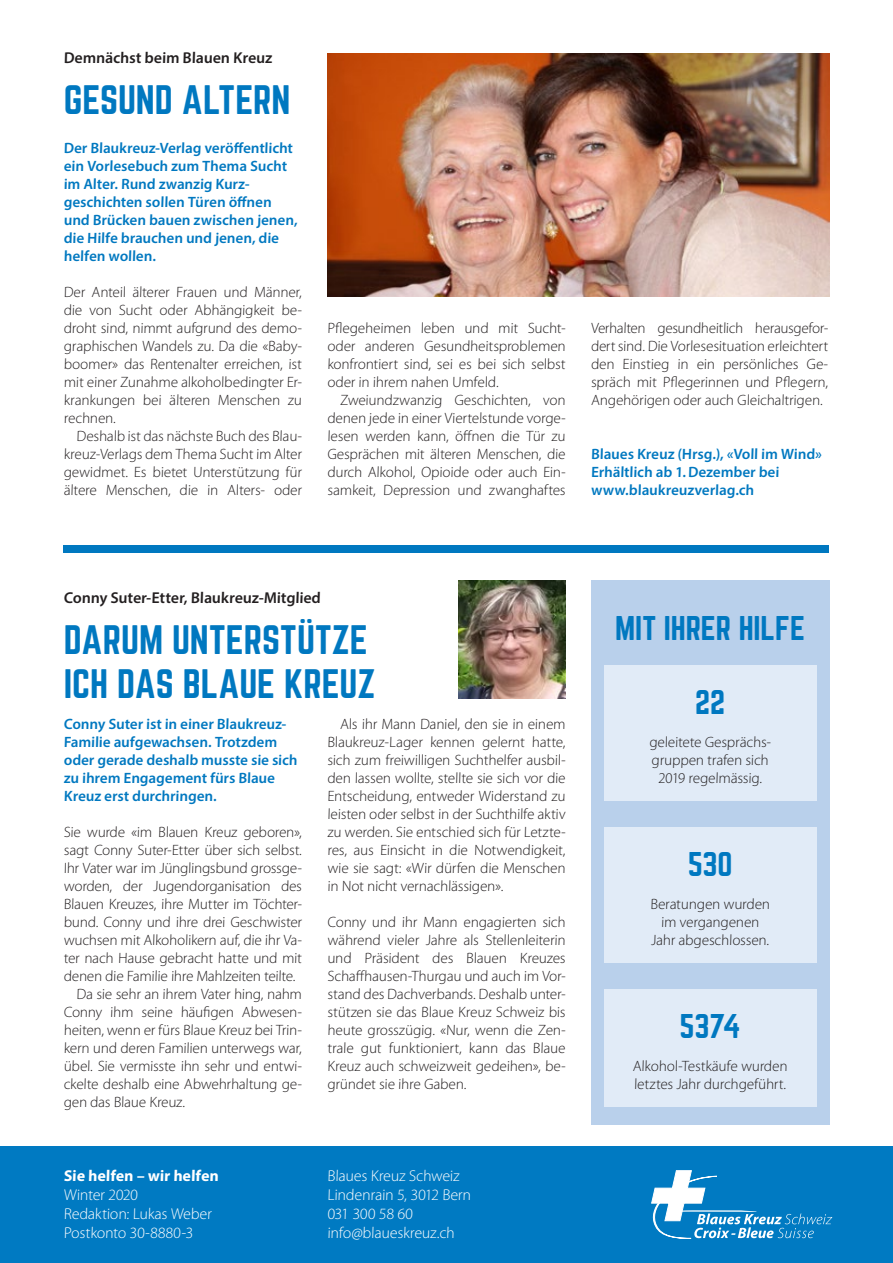
<style>
.page{position:relative;width:893px;height:1263px;background:#fff}
.page>*{position:absolute;margin:0;border:0;box-sizing:border-box;transform-origin:0 0}
.Titel{font:36px/43.2px "Norwester BK";letter-spacing:-.005em;color:#0078c0}
.Titel-2{font:30px "Norwester BK";letter-spacing:-.005em;color:#0078c0}
.Titel_Drei_Zahlen{font:30px "Norwester BK";letter-spacing:-.005em;color:#0078c0}
.t1{font:300 15.75px "Myriad Pro";letter-spacing:.01em;color:#fff}
.Rubrik{font:600 15.75px "Myriad Pro";color:#231f20}
.t2{font:700 15.75px "Myriad Pro";color:#fff}
.GT_mit_Einzug{font:300 15px/18px "Myriad Pro";letter-spacing:-.005em;color:#231f20;text-align:justify}
.GT_ohne_Einzug{font:300 15px/18px "Myriad Pro";letter-spacing:.01em;color:#231f20;text-align:justify}
.Lead{font:600 15px/18px "Myriad Pro";letter-spacing:.005em;color:#0078c0}
.zentriert_fuer_texte{font:300 15px/18px "Myriad Pro";letter-spacing:-.005em;color:#231f20;text-align:center}
</style>
<div class="page">
<div style="left:591px;top:580px;width:238px;height:545px;background:#b9d0eb"></div>
<div style="left:0;top:1147px;width:893px;height:116px;background:#007ac2"></div>
<svg style="left:651px;top:1170px;width:181px;height:68px"></svg>
<div style="left:64px;top:545px;width:765px;height:7px;background:#0078c0"></div>
<div style="left:604px;top:665px;width:212px;height:136px;background:#e1ebf7"></div>
<div style="left:604px;top:827px;width:212px;height:136px;background:#e1ebf7"></div>
<img style="left:459px;top:580px;width:107px;height:118px">
<div style="left:604px;top:989px;width:212px;height:118px;background:#e1ebf7"></div>
<img style="left:327px;top:54px;width:502px;height:243px">
<p class="Rubrik" style="left:64px;top:47px;width:211px">Demnächst beim Blauen Kreuz</p>
<p class="Titel" style="left:64px;top:77px;width:228px">GESUND ALTERN</p>
<p class="Lead" style="left:64px;top:138px;width:236px">Der Blaukreuz-Verlag veröffentlicht ein Vorlesebuch zum Thema Sucht im Alter. Rund zwanzig Kurz&shy;geschichten sollen Türen öffnen und Brücken bauen zwischen jenen, die Hilfe brauchen und jenen, die helfen wollen.</p>
<p class="GT_mit_Einzug" style="left:64px;top:283px;width:240px">Der Anteil älterer Frauen und Männer, die von Sucht oder Abhängigkeit be&shy;droht sind, nimmt aufgrund des demo&shy;graphischen Wandels zu. Da die «Baby&shy;boomer» das Rentenalter erreichen, ist mit einer Zunahme alkoholbedingter Er&shy;krankungen bei älteren Menschen zu rechnen.</p>
<p class="GT_mit_Einzug" style="left:64px;top:427px;width:240px;text-indent:13px">Deshalb ist das nächste Buch des Blau&shy;kreuz-Verlags dem Thema Sucht im Alter gewidmet. Es bietet Unterstützung für ältere Menschen, die in Alters- oder</p>
<p class="GT_mit_Einzug" style="left:327px;top:319px;width:240px">Pflegeheimen leben und mit Sucht&shy;oder anderen Gesundheitsproblemen konfrontiert sind, sei es bei sich selbst oder in ihrem nahen Umfeld.</p>
<p class="GT_mit_Einzug" style="left:327px;top:391px;width:240px;text-indent:13px">Zweiundzwanzig Geschichten, von denen jede in einer Viertelstunde vorge&shy;lesen werden kann, öffnen die Tür zu Gesprächen mit älteren Menschen, die durch Alkohol, Opioide oder auch Ein&shy;samkeit, Depression und zwanghaftes</p>
<p class="GT_mit_Einzug" style="left:591px;top:319px;width:239px">Verhalten gesundheitlich herausgefor&shy;dert sind. Die Vorlesesituation erleichtert den Einstieg in ein persönliches Ge&shy;spräch mit Pflegerinnen und Pflegern, Angehörigen oder auch Gleichaltrigen.</p>
<p class="Lead" style="left:591px;top:444px;width:233px">Blaues Kreuz (Hrsg.), «Voll im Wind»<br>Erhältlich ab 1.Dezember bei www.blaukreuzverlag.ch</p>
<p class="Rubrik" style="left:64px;top:587px;width:259px">Conny Suter-Etter, Blaukreuz-Mitglied</p>
<p class="Titel" style="left:64px;top:617px;width:313px">DARUM UNTERSTÜTZE<br>ICH DAS BLAUE KREUZ</p>
<p class="Titel-2" style="left:615px;top:609px;width:191px">MIT IHRER HILFE</p>
<p class="Titel_Drei_Zahlen" style="left:695px;top:683px;width:31px">22</p>
<p class="zentriert_fuer_texte" style="left:649px;top:733px;width:122px">geleitete Gesprächs&shy;gruppen trafen sich<br>2019 regelmässig.</p>
<p class="GT_mit_Einzug" style="left:327px;top:715px;width:240px;text-indent:13px">Als ihr Mann Daniel, den sie in einem Blaukreuz-Lager kennen gelernt hatte, sich zum freiwilligen Suchthelfer ausbil&shy;den lassen wollte, stellte sie sich vor die Entscheidung, entweder Widerstand zu leisten oder selbst in der Suchthilfe aktiv zu werden. Sie entschied sich für Letzte&shy;res, aus Einsicht in die Notwendigkeit, wie sie sagt: «Wir dürfen die Menschen in Not nicht vernachlässigen».</p>
<p class="GT_ohne_Einzug" style="left:327px;top:913px;width:240px">Conny und ihr Mann engagierten sich während vieler Jahre als Stellenleiterin und Präsident des Blauen Kreuzes Schaffhausen-Thurgau und auch im Vor&shy;stand des Dachverbands. Deshalb unter&shy;stützen sie das Blaue Kreuz Schweiz bis heute grosszügig. «Nur, wenn die Zen&shy;trale gut funktioniert, kann das Blaue Kreuz auch schweizweit gedeihen», be&shy;gründet sie ihre Gaben.</p>
<p class="Lead" style="left:64px;top:714px;width:236px">Conny Suter ist in einer Blaukreuz-<br>Familie aufgewachsen. Trotzdem oder gerade deshalb musste sie sich zu ihrem Engagement fürs Blaue<br>Kreuz erst durchringen.</p>
<p class="GT_ohne_Einzug" style="left:64px;top:823px;width:240px">Sie wurde «im Blauen Kreuz geboren», sagt Conny Suter-Etter über sich selbst.<br>Ihr Vater war im Jünglingsbund grossge&shy;worden, der Jugendorganisation des Blauen Kreuzes, ihre Mutter im Töchter&shy;bund. Conny und ihre drei Geschwister wuchsen mit Alkoholikern auf, die ihr Va&shy;ter nach Hause gebracht hatte und mit denen die Familie ihre Mahlzeiten teilte.</p>
<p class="GT_mit_Einzug" style="left:64px;top:985px;width:240px;text-indent:13px">Da sie sehr an ihrem Vater hing, nahm Conny ihm seine häufigen Abwesen&shy;heiten, wenn er fürs Blaue Kreuz bei Trin&shy;kern und deren Familien unterwegs war, übel. Sie vermisste ihn sehr und entwi&shy;ckelte deshalb eine Abwehrhaltung ge&shy;gen das Blaue Kreuz.</p>
<p class="Titel_Drei_Zahlen" style="left:688px;top:845px;width:46px">530</p>
<p class="zentriert_fuer_texte" style="left:650px;top:895px;width:122px">Beratungen wurden im vergangenen<br>Jahr abgeschlossen.</p>
<p class="Titel_Drei_Zahlen" style="left:679px;top:1007px;width:63px">5374</p>
<p class="zentriert_fuer_texte" style="left:633px;top:1057px;width:157px;text-align:left">Alkohol-Testkäufe wurden letztes Jahr durchgeführt.</p>
<p class="t2" style="left:64px;top:1166px;width:157px">Sie helfen – wir helfen</p>
<p class="t1" style="left:64px;top:1186px;width:76px">Winter 2020</p>
<p class="t1" style="left:64px;top:1205px;width:150px">Redaktion: Lukas Weber</p>
<p class="t1" style="left:64px;top:1224px;width:131px">Postkonto 30-8880-3</p>
<p class="t1" style="left:327px;top:1167px;width:134px">Blaues Kreuz Schweiz</p>
<p class="t1" style="left:327px;top:1186px;width:146px">Lindenrain 5, 3012 Bern</p>
<p class="t1" style="left:327px;top:1205px;width:88px">031 300 58 60</p>
<p class="t1" style="left:327px;top:1224px;width:129px">info@blaueskreuz.ch</p>
</div>
